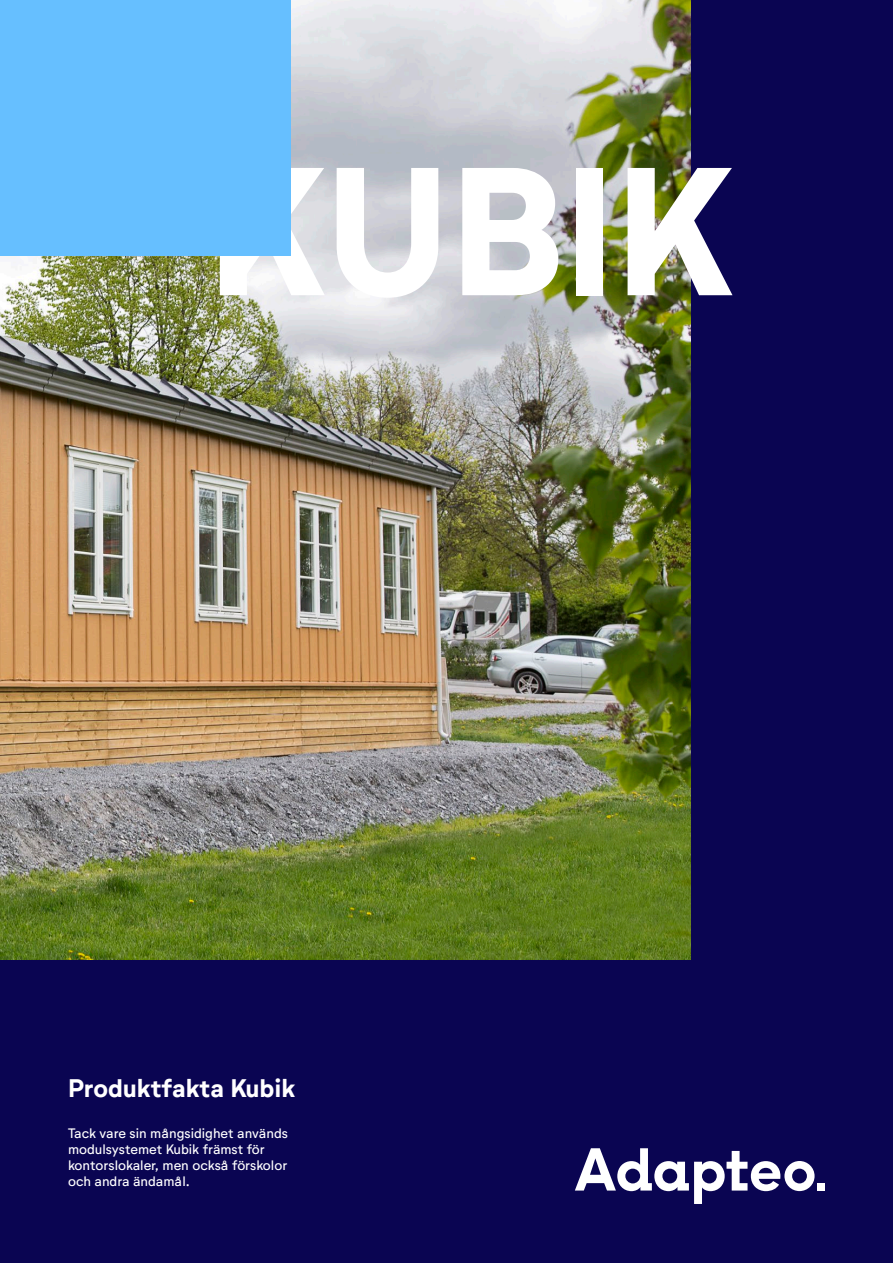
<style>
.page{position:relative;width:893px;height:1263px;background:#0a0552}
.page>*{position:absolute;margin:0;border:0;box-sizing:border-box;transform-origin:0 0}
.Rubrik_1{font:800 180px "Neutrif Studio";color:#fff}
.Rubrik_1B_-_Omslag{font:700 25.2px "Neutrif Studio";color:#fff}
.Intro_-_Omslag{font:13.5px/16.2px "Neutrif Studio";color:#fff}
</style>
<div class="page">
<img style="left:0;top:0;width:691px;height:959px">
<div style="left:817px;top:1183px;width:8px;height:7px;background:#fff"></div>
<svg style="left:575px;top:1148px;width:240px;height:56px"></svg>
<div style="left:0;top:0;width:291px;height:255px;background:#66bfff"></div>
<p class="Rubrik_1" style="left:207px;top:120px;width:528px">KUBIK</p>
<p class="Rubrik_1B_-_Omslag" style="left:68px;top:1072px;width:229px">Produktfakta Kubik</p>
<p class="Intro_-_Omslag" style="left:68px;top:1125px;width:221px">Tack vare sin mångsidighet används modulsystemet Kubik främst för kontorslokaler, men också förskolor och andra ändamål.</p>
</div>
